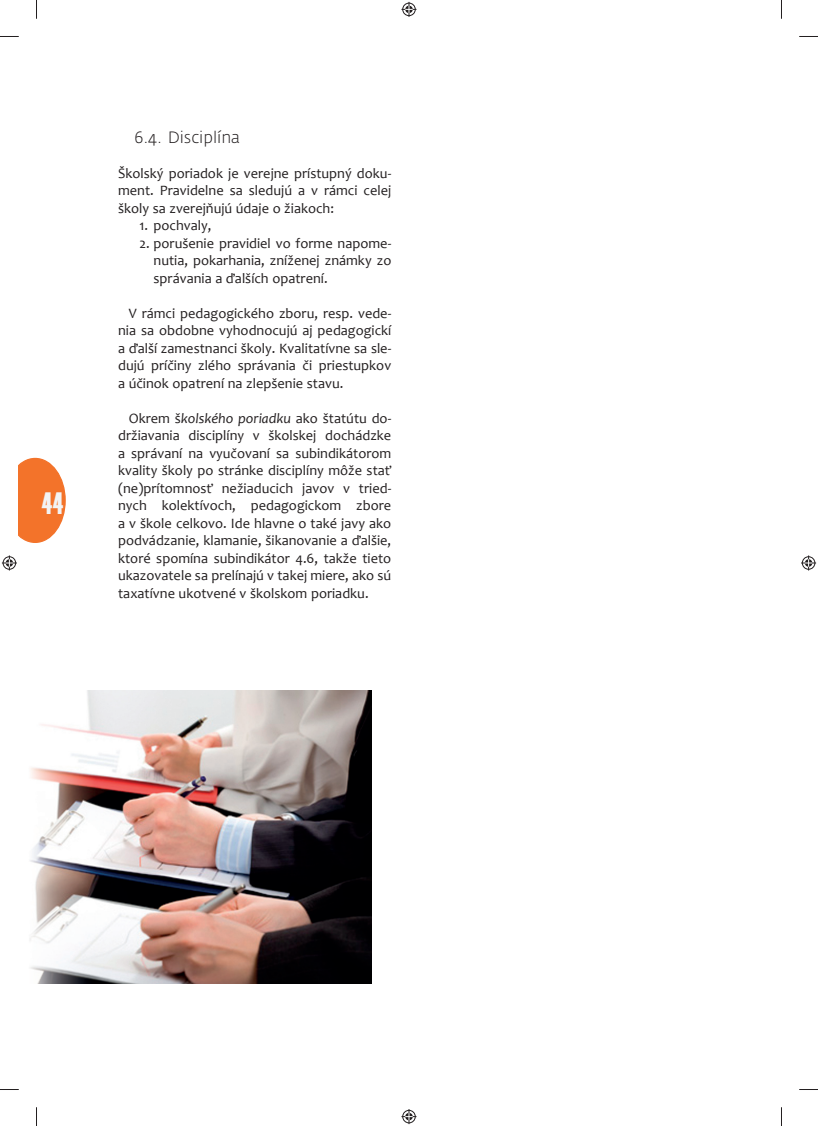
<style>
.page{position:relative;width:818px;height:1126px;background:#fff}
.page>*{position:absolute;margin:0;border:0;box-sizing:border-box;transform-origin:0 0}
.t1{font:32.5px "Futura Display DOT Compress";color:#f2f3f4}
.t2{font:300 16.25px "Fedra Sans Alt Std";color:#231f20}
.t3{font:14.38px/17.5px "Candara";color:#231f20;text-align:justify}
.s1{font-style:italic}
</style>
<div class="page">
<svg style="left:19px;top:458px;width:47px;height:85px"></svg>
<img style="left:30px;top:691px;width:341px;height:292px">
<svg style="left:0;top:36px;width:19px;height:1px"></svg>
<svg style="left:799px;top:36px;width:18px;height:1px"></svg>
<svg style="left:0;top:1089px;width:19px;height:1px"></svg>
<svg style="left:799px;top:1089px;width:18px;height:1px"></svg>
<svg style="left:36px;top:0;width:1px;height:19px"></svg>
<svg style="left:36px;top:1107px;width:1px;height:18px"></svg>
<svg style="left:401px;top:2px;width:15px;height:15px"></svg>
<svg style="left:401px;top:1109px;width:15px;height:14px"></svg>
<svg style="left:2px;top:555px;width:15px;height:15px"></svg>
<svg style="left:801px;top:555px;width:14px;height:15px"></svg>
<h1 class="t1" style="left:42px;top:484px;width:23px">44</h1>
<p class="t2" style="left:134px;top:130px;width:107px">6.4. Disciplína</p>
<p class="t3" style="left:118px;top:166px;width:274px">Školský poriadok je verejne prístupný doku&shy;ment. Pravidelne sa sledujú a v rámci celej školy sa zverejňujú údaje o žiakoch:</p>
<p class="t3" style="left:139px;top:218px;width:74px">1. pochvaly,</p>
<p class="t3" style="left:153px;top:236px;width:239px;text-indent:-14px">2. porušenie pravidiel vo forme napome&shy;nutia, pokarhania, zníženej známky zo správania a ďalších opatrení.</p>
<p class="t3" style="left:118px;top:306px;width:274px;text-indent:11px">V rámci pedagogického zboru, resp. vede&shy;nia sa obdobne vyhodnocujú aj pedagogickí a ďalší zamestnanci školy. Kvalitatívne sa sle&shy;dujú príčiny zlého správania či priestupkov a účinok opatrení na zlepšenie stavu.</p>
<p class="t3" style="left:118px;top:411px;width:274px;text-indent:11px">Okrem š<span class="s1">kolského poriadku</span> ako štatútu do&shy;držiavania disciplíny v školskej dochádzke a správaní na vyučovaní sa subindikátorom kvality školy po stránke disciplíny môže stať (ne)prítomnosť nežiaducich javov v tried&shy;nych kolektívoch, pedagogickom zbore a v škole celkovo. Ide hlavne o také javy ako podvádzanie, klamanie, šikanovanie a ďalšie, ktoré spomína subindikátor 4.6, takže tieto ukazovatele sa prelínajú v takej miere, ako sú taxatívne ukotvené v školskom poriadku.</p>
</div>
